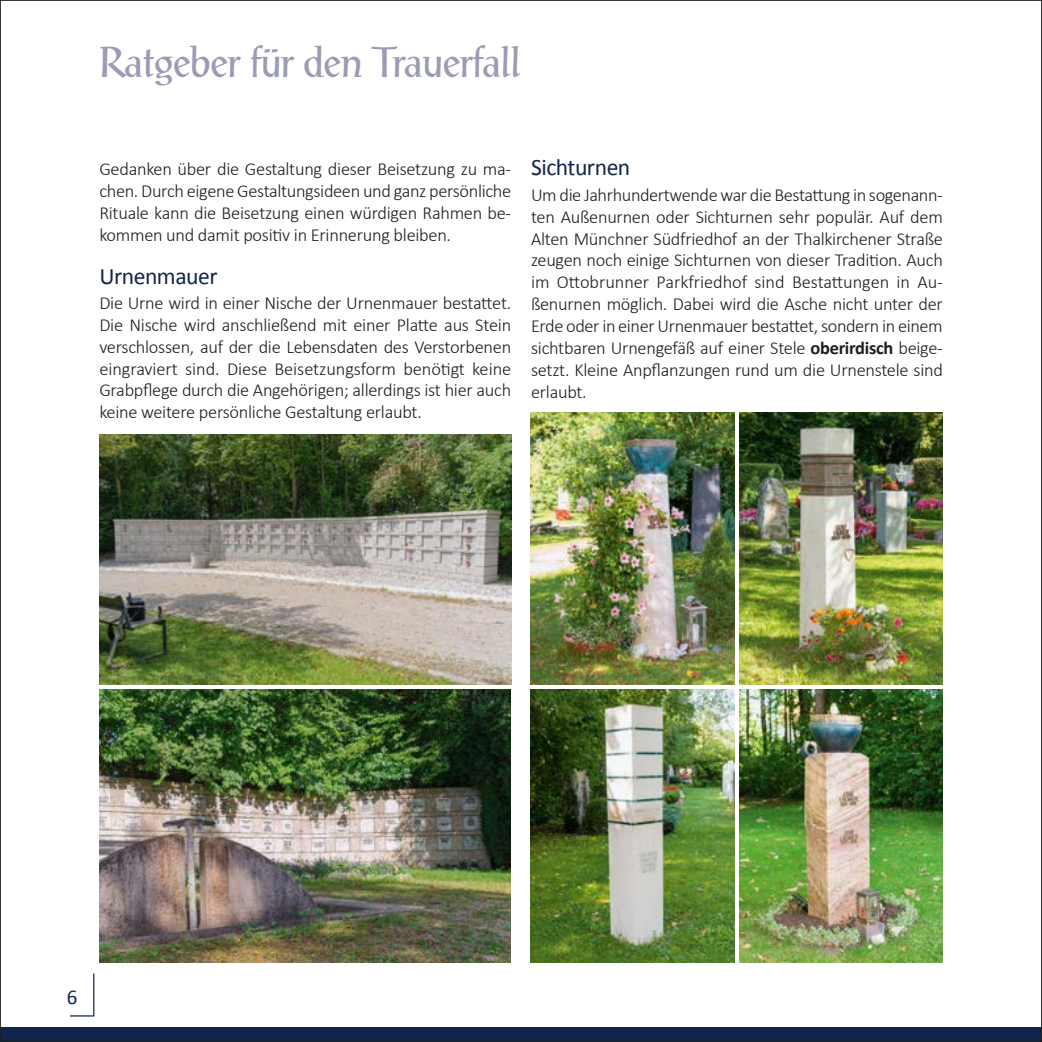
<style>
.page{position:relative;width:1042px;height:1042px;background:#fff}
.page>*{position:absolute;margin:0;border:0;box-sizing:border-box;transform-origin:0 0}
.t1{font:42px "Post Antiqua";letter-spacing:-.02em;color:#9a9bb4}
.t2{font:23.62px "Calibri";letter-spacing:-.02em;color:#12244b}
.t3{font:21px "Calibri";color:#12244b}
.t4{font:300 18.38px/21.9px "Calibri";letter-spacing:-.015em;color:#1d1d1b;text-align:justify}
.s1{font-weight:700}
</style>
<div class="page">
<svg style="left:70px;top:973px;width:25px;height:44px"></svg>
<div style="left:0;top:1027px;width:1042px;height:15px;background:#12244b"></div>
<img style="left:99px;top:434px;width:412px;height:251px">
<img style="left:531px;top:412px;width:203px;height:273px">
<img style="left:739px;top:412px;width:204px;height:273px">
<img style="left:531px;top:690px;width:203px;height:272px">
<img style="left:739px;top:690px;width:204px;height:272px">
<img style="left:99px;top:690px;width:412px;height:272px">
<h1 class="t1" style="left:99px;top:37px;width:424px">Ratgeber für den Trauerfall</h1>
<p class="t4" style="left:99px;top:157px;width:413px">Gedanken über die Gestaltung dieser Beisetzung zu ma&shy;chen. Durch eigene Gestaltungsideen und ganz persönliche Rituale kann die Beisetzung einen würdigen Rahmen be&shy;kommen und damit positiv in Erinnerung bleiben.</p>
<p class="t2" style="left:99px;top:261px;width:120px">Urnenmauer</p>
<p class="t4" style="left:99px;top:291px;width:413px">Die Urne wird in einer Nische der Urnenmauer bestattet.<br>Die Nische wird anschließend mit einer Platte aus Stein verschlossen, auf der die Lebensdaten des Verstorbenen eingraviert sind. Diese Beisetzungsform benötigt keine Grabpflege durch die Angehörigen; allerdings ist hier auch keine weitere persönliche Gestaltung erlaubt.</p>
<p class="t2" style="left:531px;top:153px;width:101px">Sichturnen</p>
<p class="t4" style="left:531px;top:183px;width:413px">Um die Jahrhundertwende war die Bestattung in sogenann&shy;ten Außenurnen oder Sichturnen sehr populär. Auf dem Alten Münchner Südfriedhof an der Thalkirchener Straße zeugen noch einige Sichturnen von dieser Tradition. Auch im Ottobrunner Parkfriedhof sind Bestattungen in Au&shy;ßenurnen möglich. Dabei wird die Asche nicht unter der Erde oder in einer Urnenmauer bestattet, sondern in einem sichtbaren Urnengefäß auf einer Stele <span class="s1">oberirdisch</span> beige&shy;setzt. Kleine Anpflanzungen rund um die Urnenstele sind erlaubt.</p>
<p class="t3" style="left:67px;top:984px;width:12px">6</p>
</div>
